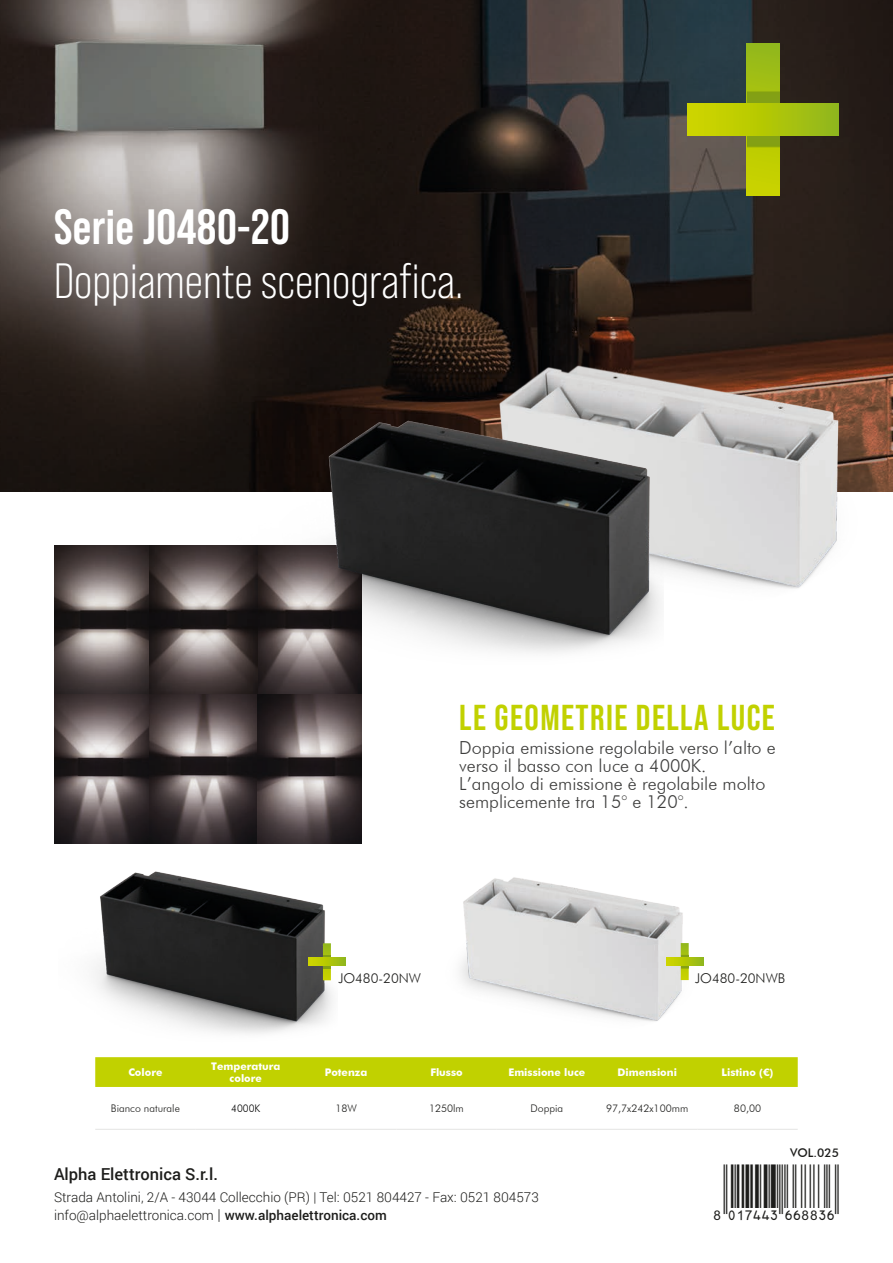
<style>
.page{position:relative;width:893px;height:1263px;background:#fff}
.page>*{position:absolute;margin:0;border:0;box-sizing:border-box;transform-origin:0 0}
.t1{font:49.5px "Bebas Neue Pro";color:#fff}
.t2{font:700 49.5px "Bebas Neue Pro";letter-spacing:.01em;color:#fff}
.CelleTab{font:700 36px "Bebas Neue Pro";letter-spacing:.04em;color:#c1d100}
.CelleTab-2{font:300 18px/18px "Futura BT";color:#3d3d3c}
.Intro_-_Corpo_del_te{font:500 16.5px "Roboto";color:#1d1d1b}
.Intro_-_Corpo_del_te-2{font:300 13.5px "Roboto";color:#1d1d1b}
.CelleTab-3{font:300 13.5px "Futura BT";color:#1d1d1b}
.t3{font:500 12px "Futura BT";color:#1d1d1b}
.IntestazioniTab{font:700 10.5px/12px "Futura Md BT";color:#fff;text-align:center}
.CelleTab-4{font:300 10.5px "Futura BT";color:#1d1d1b}
.IntestazioniTab-2{font:700 10.5px "Futura BT";color:#fff}
.CelleTab-5{font:300 10.5px "Futura BT";color:#000;scale:.96 1}
.s1{font-size:15px}
.s2{font-weight:500}
</style>
<div class="page">
<img style="left:0;top:0;width:893px;height:491px">
<img style="left:54px;top:545px;width:95px;height:149px">
<img style="left:149px;top:545px;width:81px;height:149px">
<img style="left:54px;top:694px;width:96px;height:149px">
<img style="left:150px;top:694px;width:211px;height:149px">
<img style="left:59px;top:836px;width:279px;height:198px">
<img style="left:460px;top:877px;width:244px;height:145px">
<svg style="left:323px;top:943px;width:8px;height:37px"></svg>
<svg style="left:308px;top:958px;width:37px;height:8px"></svg>
<svg style="left:681px;top:943px;width:8px;height:37px"></svg>
<svg style="left:666px;top:957px;width:37px;height:8px"></svg>
<img style="left:428px;top:310px;width:465px;height:279px">
<img style="left:230px;top:369px;width:434px;height:333px">
<svg style="left:747px;top:44px;width:32px;height:151px;background:#afc50b"></svg>
<div style="left:747px;top:96px;width:32px;height:7px;background:#83a016"></div>
<svg style="left:747px;top:90px;width:32px;height:6px"></svg>
<div style="left:747px;top:136px;width:32px;height:7px;background:#83a016"></div>
<svg style="left:747px;top:143px;width:32px;height:6px"></svg>
<div style="left:687px;top:103px;width:152px;height:33px;background:linear-gradient(to right,#d3d700,#92b819)"></div>
<div style="left:95px;top:1057px;width:703px;height:30px;background:#c1d100"></div>
<hr style="left:95px;top:1129px;width:101px;height:1px;background:#e4e4e3">
<hr style="left:196px;top:1129px;width:100px;height:1px;background:#e4e4e3">
<hr style="left:296px;top:1129px;width:100px;height:1px;background:#e4e4e3">
<hr style="left:396px;top:1129px;width:101px;height:1px;background:#e4e4e3">
<hr style="left:497px;top:1129px;width:100px;height:1px;background:#e4e4e3">
<hr style="left:597px;top:1129px;width:100px;height:1px;background:#e4e4e3">
<hr style="left:697px;top:1129px;width:101px;height:1px;background:#e4e4e3">
<p class="t2" style="left:54px;top:198px;width:237px">Serie JO480-20</p>
<p class="t1" style="left:54px;top:253px;width:411px">Doppiamente scenografica.</p>
<p class="CelleTab" style="left:459px;top:697px;width:317px">LE GEOMETRIE DELLA LUCE</p>
<p class="CelleTab-2" style="left:459px;top:739px;width:318px">Doppia emissione regolabile verso l’alto e verso il basso con luce a 4000K.<br>L’angolo di emissione è regolabile molto semplicemente tra 15° e 120°.</p>
<p class="CelleTab-3" style="left:338px;top:970px;width:84px">JO480-20NW</p>
<p class="CelleTab-3" style="left:695px;top:970px;width:92px">JO480-20NWB</p>
<p class="IntestazioniTab" style="left:128px;top:1066px;width:36px">Colore</p>
<p class="IntestazioniTab" style="left:211px;top:1060px;width:71px">Temperatura colore</p>
<p class="IntestazioniTab" style="left:325px;top:1066px;width:44px">Potenza</p>
<p class="IntestazioniTab" style="left:430px;top:1066px;width:34px">Flusso</p>
<p class="IntestazioniTab" style="left:508px;top:1066px;width:78px">Emissione luce</p>
<p class="IntestazioniTab" style="left:617px;top:1066px;width:61px">Dimensioni</p>
<p class="IntestazioniTab-2" style="left:722px;top:1066px;width:53px">Listino (€)</p>
<p class="CelleTab-4" style="left:111px;top:1102px;width:70px">Bianco naturale</p>
<p class="CelleTab-5" style="left:231px;top:1102px;width:32px">4000K</p>
<p class="CelleTab-4" style="left:335px;top:1102px;width:23px">18W</p>
<p class="CelleTab-4" style="left:429px;top:1102px;width:36px">1250lm</p>
<p class="CelleTab-4" style="left:530px;top:1102px;width:34px">Doppia</p>
<p class="CelleTab-4" style="left:606px;top:1102px;width:84px">97,7x242x100mm</p>
<p class="CelleTab-4" style="left:734px;top:1102px;width:29px">80,00</p>
<p class="Intro_-_Corpo_del_te" style="left:54px;top:1163px;width:166px">Alpha Elettronica S.r.l.</p>
<p class="Intro_-_Corpo_del_te-2" style="left:54px;top:1188px;width:486px">Strada Antolini, 2/A - 43044 Collecchio (PR) | Tel: 0521 804427 - Fax: 0521 804573</p>
<p class="Intro_-_Corpo_del_te-2" style="left:54px;top:1206px;width:334px">info@alphaelettronica.com <span class="s1">|</span> <span class="s2">www.alphaelettronica.com</span></p>
<p class="t3" style="left:790px;top:1145px;width:50px">VOL.025</p>
</div>
